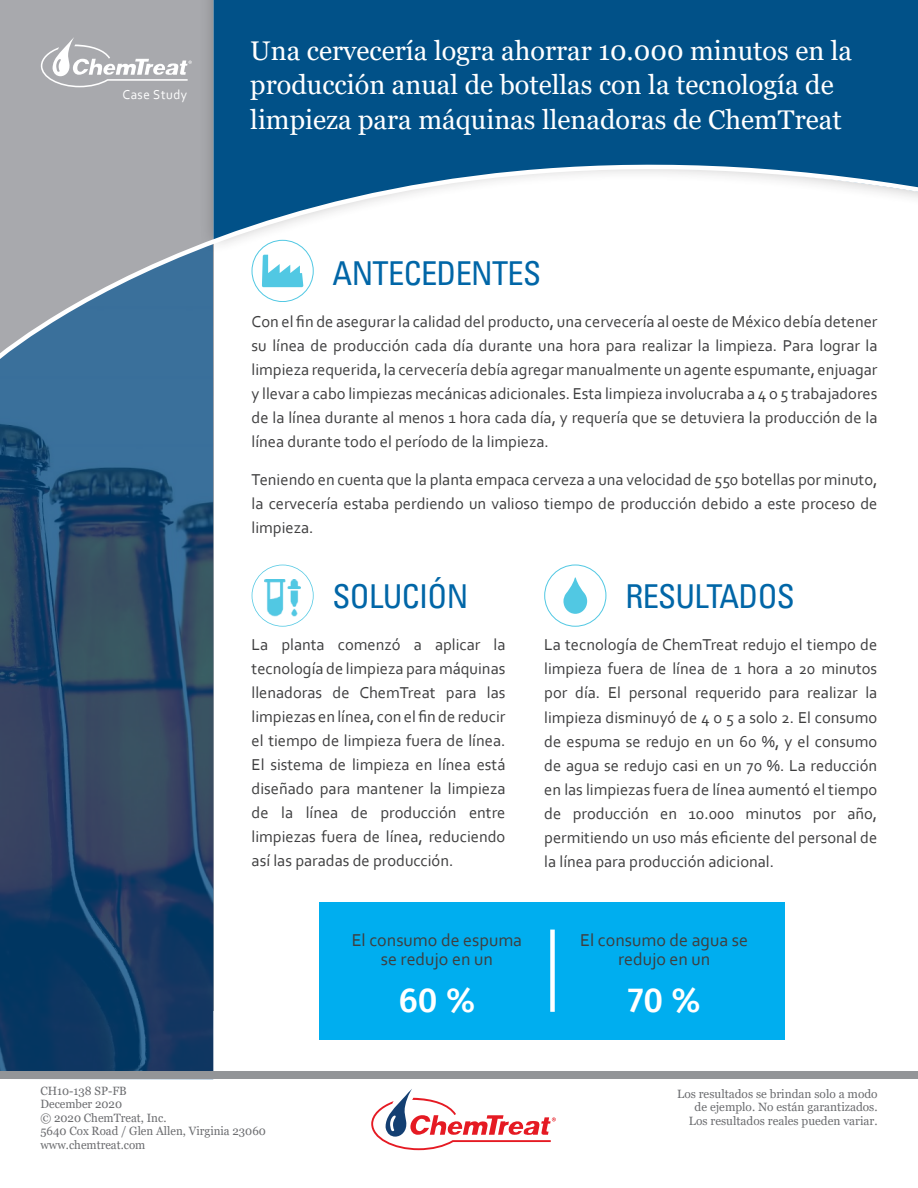
<style>
.page{position:relative;width:918px;height:1188px;background:#fff}
.page>*{position:absolute;margin:0;border:0;box-sizing:border-box;transform-origin:0 0}
.t1{font:500 34.5px "Fira Sans";color:#fff}
.t2{font:condensed 33px "Univers LT";letter-spacing:-.02em;color:#0166a7}
.t3{font:27px/34.5px "Georgia";color:#fff}
.t4{font:18px/19.2px "Corbel";color:#3e3e3f;text-align:center}
.t5{font:16.5px/24px "Corbel";color:#3e3e3f;text-align:justify}
.t6{font:13.5px "Corbel";letter-spacing:.04em;color:#fff}
.t7{font:12px/13.5px "Georgia";color:#6c6d70;scale:.96 1}
.t8{font:12px/13.5px "Georgia";color:#6c6d70;text-align:right}
</style>
<div class="page">
<div style="left:0;top:0;width:213px;height:1010px;background:#a8a9ad"></div>
<img style="left:0;top:373px;width:213px;height:699px">
<div style="left:214px;top:0;width:704px;height:82px;background:#015188"></div>
<svg style="left:41px;top:37px;width:151px;height:45px"></svg>
<div style="left:0;top:1072px;width:918px;height:7px;background:#939598"></div>
<svg style="left:0;top:82px;width:918px;height:291px"></svg>
<div style="left:252px;top:240px;width:61px;height:62px;background:#fff;border-radius:50%"></div>
<div style="left:252px;top:240px;width:62px;height:62px;border:1px solid #51c8e3;border-radius:50%"></div>
<svg style="left:262px;top:255px;width:41px;height:32px"></svg>
<svg style="left:371px;top:1089px;width:185px;height:61px"></svg>
<div style="left:544px;top:565px;width:62px;height:62px;border:1px solid #51c8e3;border-radius:50%"></div>
<svg style="left:563px;top:577px;width:24px;height:37px"></svg>
<svg style="left:252px;top:565px;width:62px;height:62px"></svg>
<img style="left:265px;top:580px;width:35px;height:36px">
<div style="left:319px;top:902px;width:465px;height:138px;background:#00aeef"></div>
<div style="left:550px;top:930px;width:5px;height:82px;background:#fff"></div>
<p class="t6" style="left:122px;top:86px;width:66px">Case Study</p>
<h3 class="t3" style="left:250px;top:34px;width:603px">Una cervecería logra ahorrar 10.000 minutos en la producción anual de botellas con la tecnología de limpieza para máquinas llenadoras de ChemTreat</h3>
<h2 class="t2" style="left:333px;top:252px;width:210px">ANTECEDENTES</h2>
<p class="t5" style="left:252px;top:309px;width:627px">Con el fin de asegurar la calidad del producto, una cervecería al oeste de México debía detener su línea de producción cada día durante una hora para realizar la limpieza. Para lograr la limpieza requerida, la cervecería debía agregar manualmente un agente espumante, enjuagar y llevar a cabo limpiezas mecánicas adicionales. Esta limpieza involucraba a 4 o 5 trabajadores de la línea durante al menos 1 hora cada día, y requería que se detuviera la producción de la línea durante todo el período de la limpieza.</p>
<p class="t5" style="left:252px;top:467px;width:627px">Teniendo en cuenta que la planta empaca cerveza a una velocidad de 550 botellas por minuto, la cervecería estaba perdiendo un valioso tiempo de producción debido a este proceso de limpieza.</p>
<h2 class="t2" style="left:333px;top:575px;width:137px">SOLUCIÓN</h2>
<h2 class="t2" style="left:625px;top:575px;width:171px">RESULTADOS</h2>
<p class="t5" style="left:252px;top:633px;width:255px">La planta comenzó a aplicar la tecnología de limpieza para máquinas llenadoras de ChemTreat para las limpiezas en línea, con el fin de reducir el tiempo de limpieza fuera de línea.<br>El sistema de limpieza en línea está diseñado para mantener la limpieza de la línea de producción entre limpiezas fuera de línea, reduciendo así las paradas de producción.</p>
<p class="t5" style="left:544px;top:633px;width:334px">La tecnología de ChemTreat redujo el tiempo de limpieza fuera de línea de 1 hora a 20 minutos por día. El personal requerido para realizar la limpieza disminuyó de 4 o 5 a solo 2. El consumo de espuma se redujo en un 60 %, y el consumo de agua se redujo casi en un 70 %. La reducción en las limpiezas fuera de línea aumentó el tiempo de producción en 10.000 minutos por año, permitiendo un uso más eficiente del personal de la línea para producción adicional.</p>
<p class="t4" style="left:352px;top:930px;width:172px">El consumo de espuma se redujo en un</p>
<h1 class="t1" style="left:399px;top:972px;width:78px">60 %</h1>
<p class="t4" style="left:580px;top:930px;width:169px">El consumo de agua se redujo en un</p>
<h1 class="t1" style="left:628px;top:972px;width:74px">70 %</h1>
<p class="t7" style="left:40px;top:1084px;width:236px">CH10-138 SP-FB<br>December 2020<br>© 2020 ChemTreat, Inc.<br>5640 Cox Road / Glen Allen, Virginia 23060 www.chemtreat.com</p>
<p class="t8" style="left:677px;top:1087px;width:202px">Los resultados se brindan solo a modo de ejemplo. No están garantizados.<br>Los resultados reales pueden variar.</p>
</div>
